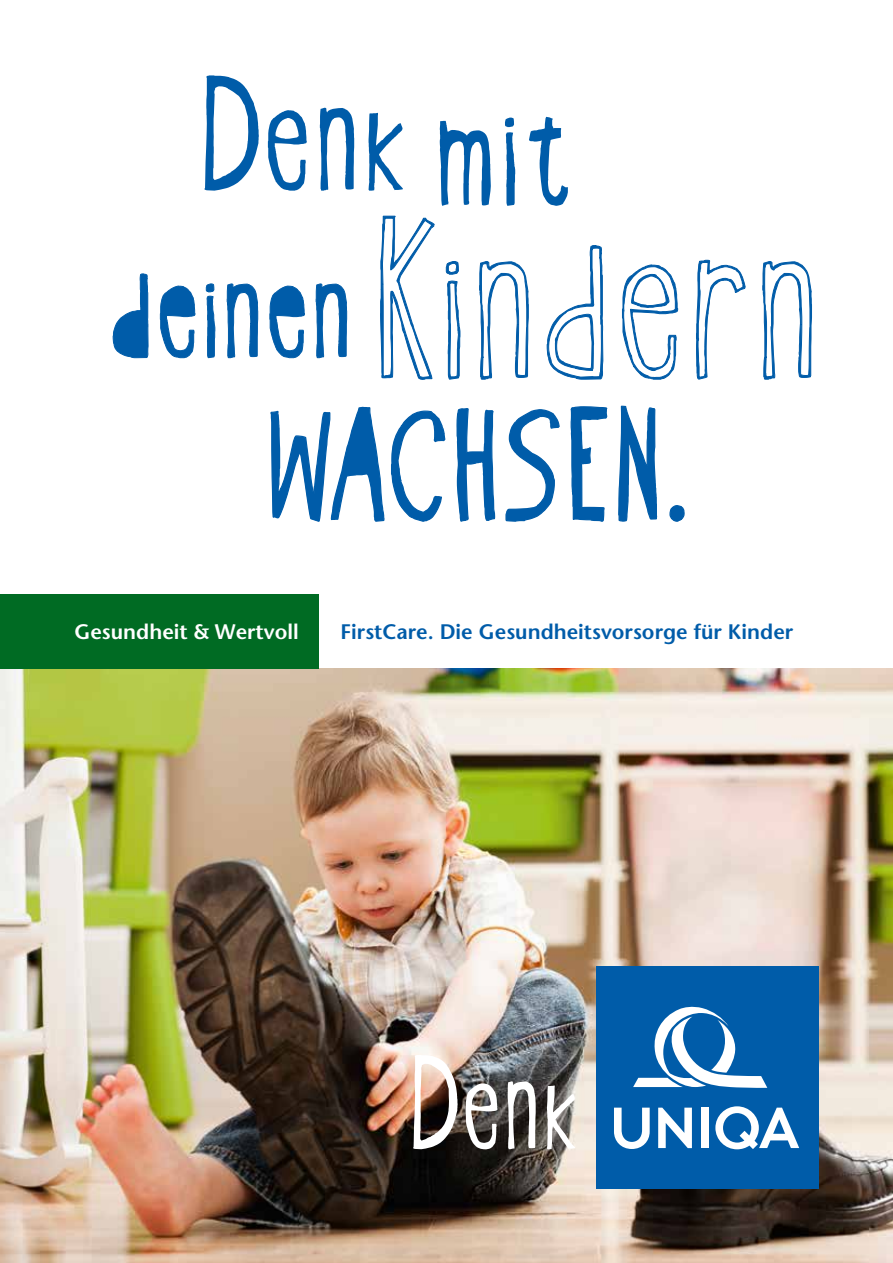
<style>
.page{position:relative;width:893px;height:1263px;background:#fff}
.page>*{position:absolute;margin:0;border:0;box-sizing:border-box;transform-origin:0 0}
.t1{font:257.85px "Oyster Outline CEE";letter-spacing:.03em;color:#005ca9}
.t2{font:181.65px "Oyster CEE";color:#005ca9}
.t3{font:177.45px "Oyster Stencil CEE";letter-spacing:.03em;color:#005ca9}
.t4{font:600 21px "Stone Sans";color:#005ca9}
.t5{font:600 21px "Stone Sans";color:#fff}
.s1{font-family:"Oyster Stencil CEE";font-size:193.5px}
.s2{font-family:"Oyster Stencil CEE";font-size:161.7px}
</style>
<div class="page">
<img style="left:0;top:668px;width:893px;height:595px">
<div style="left:596px;top:965px;width:223px;height:223px;background:#005ca9"></div>
<svg style="left:614px;top:1107px;width:36px;height:42px"></svg>
<svg style="left:658px;top:1107px;width:34px;height:41px"></svg>
<div style="left:701px;top:1107px;width:8px;height:41px;background:#fff"></div>
<svg style="left:715px;top:1106px;width:84px;height:43px"></svg>
<svg style="left:633px;top:1006px;width:134px;height:82px"></svg>
<svg style="left:413px;top:1055px;width:45px;height:94px"></svg>
<svg style="left:465px;top:1083px;width:32px;height:66px"></svg>
<svg style="left:508px;top:1081px;width:28px;height:68px"></svg>
<svg style="left:547px;top:1085px;width:28px;height:64px"></svg>
<div style="left:0;top:594px;width:319px;height:75px;background:#006b23"></div>
<svg style="left:113px;top:273px;width:36px;height:85px"></svg>
<svg style="left:160px;top:285px;width:36px;height:73px"></svg>
<svg style="left:206px;top:283px;width:9px;height:75px"></svg>
<svg style="left:227px;top:283px;width:31px;height:75px"></svg>
<svg style="left:269px;top:285px;width:36px;height:73px"></svg>
<svg style="left:315px;top:283px;width:32px;height:75px"></svg>
<svg style="left:380px;top:215px;width:55px;height:165px"></svg>
<svg style="left:445px;top:261px;width:16px;height:119px"></svg>
<svg style="left:479px;top:261px;width:50px;height:119px"></svg>
<svg style="left:546px;top:245px;width:58px;height:135px"></svg>
<svg style="left:622px;top:264px;width:57px;height:116px"></svg>
<svg style="left:696px;top:259px;width:50px;height:121px"></svg>
<svg style="left:762px;top:261px;width:50px;height:119px"></svg>
<svg style="left:270px;top:406px;width:176px;height:116px"></svg>
<svg style="left:456px;top:408px;width:40px;height:114px"></svg>
<svg style="left:505px;top:409px;width:55px;height:113px"></svg>
<svg style="left:570px;top:406px;width:38px;height:116px"></svg>
<svg style="left:618px;top:405px;width:40px;height:117px"></svg>
<svg style="left:669px;top:505px;width:16px;height:17px"></svg>
<h2 class="t2" style="left:201px;top:44px;width:372px">Denk<span class="s1">mit</span></h2>
<h1 class="t1" style="left:111px;top:171px;width:709px"><span class="s2">deinen</span>Kindern</h1>
<h3 class="t3" style="left:268px;top:378px;width:423px">WACHSEN.</h3>
<p class="t5" style="left:74px;top:619px;width:226px">Gesundheit &amp; Wertvoll</p>
<p class="t4" style="left:341px;top:619px;width:454px">FirstCare. Die Gesundheitsvorsorge für Kinder</p>
</div>
